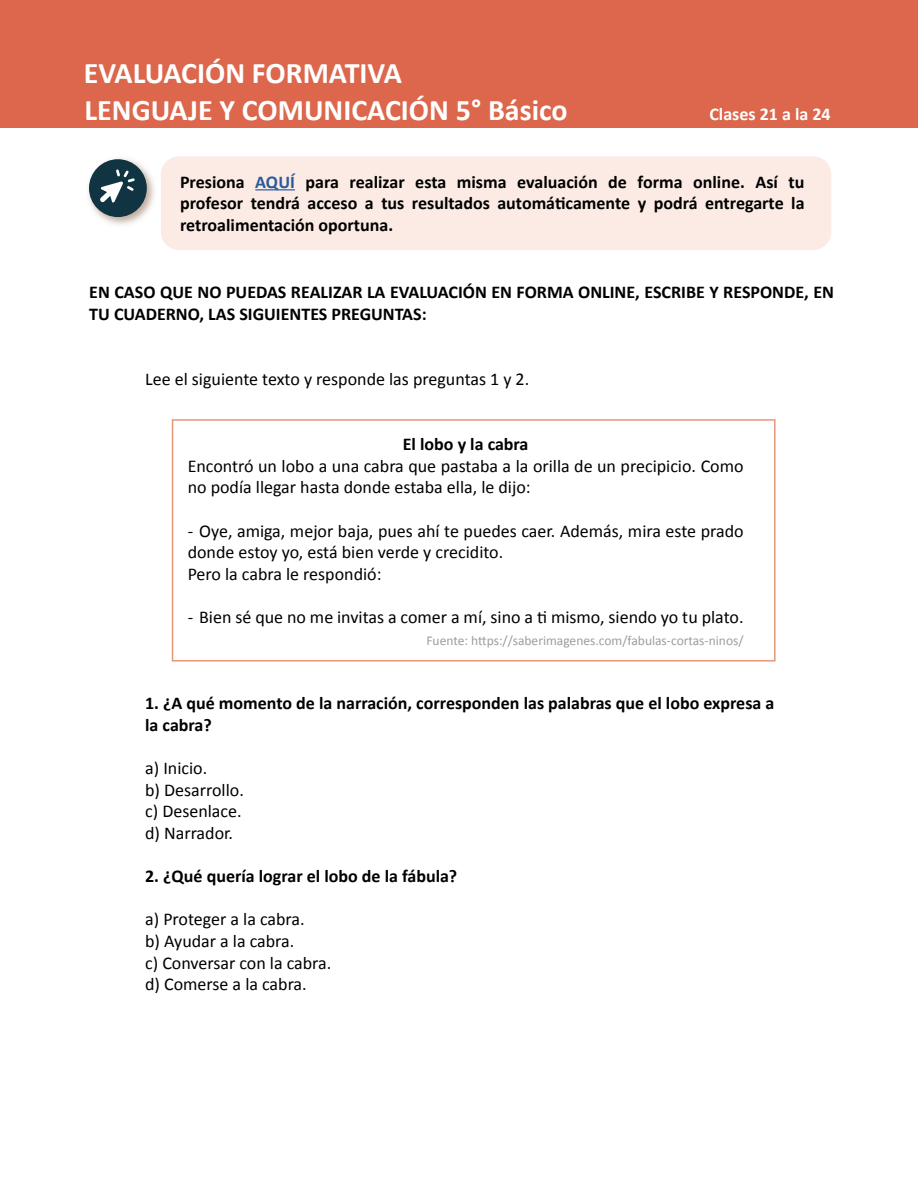
<style>
.page{position:relative;width:918px;height:1188px;background:#fff}
.page>*{position:absolute;margin:0;border:0;box-sizing:border-box;transform-origin:0 0}
.t1{font:700 30px "Calibri";color:#fff}
.t2{font:18px/21.6px "Calibri";color:#000}
.t3{font:700 18px/21.6px "Calibri";color:#000}
.t4{font:700 18px "Calibri";color:#fff}
.t5{font:13.5px "Calibri";color:#9d9d9c}
.s1{color:#275b9b}
</style>
<div class="page">
<div style="left:172px;top:419px;width:604px;height:243px;border:2px solid #e7967b"></div>
<div style="left:161px;top:156px;width:670px;height:94px;background:#fbebe4;border-radius:18px"></div>
<img style="left:88px;top:158px;width:67px;height:67px">
<div style="left:89px;top:159px;width:58px;height:58px;background:#113442;border-radius:50%"></div>
<svg style="left:100px;top:169px;width:35px;height:34px"></svg>
<hr style="left:255px;top:189px;width:40px;height:1px;background:#275b9b">
<div style="left:0;top:0;width:918px;height:127px;background:#dc674c"></div>
<h1 class="t1" style="left:84px;top:52px;width:320px">EVALUACIÓN FORMATIVA</h1>
<h1 class="t1" style="left:85px;top:88px;width:484px">LENGUAJE Y COMUNICACIÓN 5° Básico</h1>
<p class="t4" style="left:709px;top:101px;width:123px">Clases 21 a la 24</p>
<p class="t3" style="left:180px;top:170px;width:626px;text-align:justify">Presiona <span class="s1">AQUÍ</span> para realizar esta misma evaluación de forma online. Así tu profesor tendrá acceso a tus resultados automáticamente y podrá entregarte la retroalimentación oportuna.</p>
<p class="t3" style="left:89px;top:281px;width:746px">EN CASO QUE NO PUEDAS REALIZAR LA EVALUACIÓN EN FORMA ONLINE, ESCRIBE Y RESPONDE, EN<br>TU CUADERNO, LAS SIGUIENTES PREGUNTAS:</p>
<p class="t2" style="left:145px;top:368px;width:386px">Lee el siguiente texto y responde las preguntas 1 y 2.</p>
<p class="t3" style="left:403px;top:433px;width:127px">El lobo y la cabra</p>
<p class="t2" style="left:188px;top:454px;width:557px">Encontró un lobo a una cabra que pastaba a la orilla de un precipicio. Como no podía llegar hasta donde estaba ella, le dijo:</p>
<p class="t2" style="left:188px;top:519px;width:557px">- Oye, amiga, mejor baja, pues ahí te puedes caer. Además, mira este prado donde estoy yo, está bien verde y crecidito.<br>Pero la cabra le respondió:</p>
<p class="t2" style="left:188px;top:605px;width:557px">- Bien sé que no me invitas a comer a mí, sino a ti mismo, siendo yo tu plato.</p>
<p class="t5" style="left:426px;top:632px;width:319px">Fuente: https://saberimagenes.com/fabulas-cortas-ninos/</p>
<p class="t3" style="left:145px;top:692px;width:631px">1. ¿A qué momento de la narración, corresponden las palabras que el lobo expresa a la cabra?</p>
<p class="t2" style="left:145px;top:757px;width:100px">a) Inicio.<br>b) Desarrollo. c) Desenlace. d) Narrador.</p>
<p class="t3" style="left:145px;top:865px;width:314px">2. ¿Qué quería lograr el lobo de la fábula?</p>
<p class="t2" style="left:145px;top:908px;width:188px">a) Proteger a la cabra.<br>b) Ayudar a la cabra.<br>c) Conversar con la cabra. d) Comerse a la cabra.</p>
</div>
